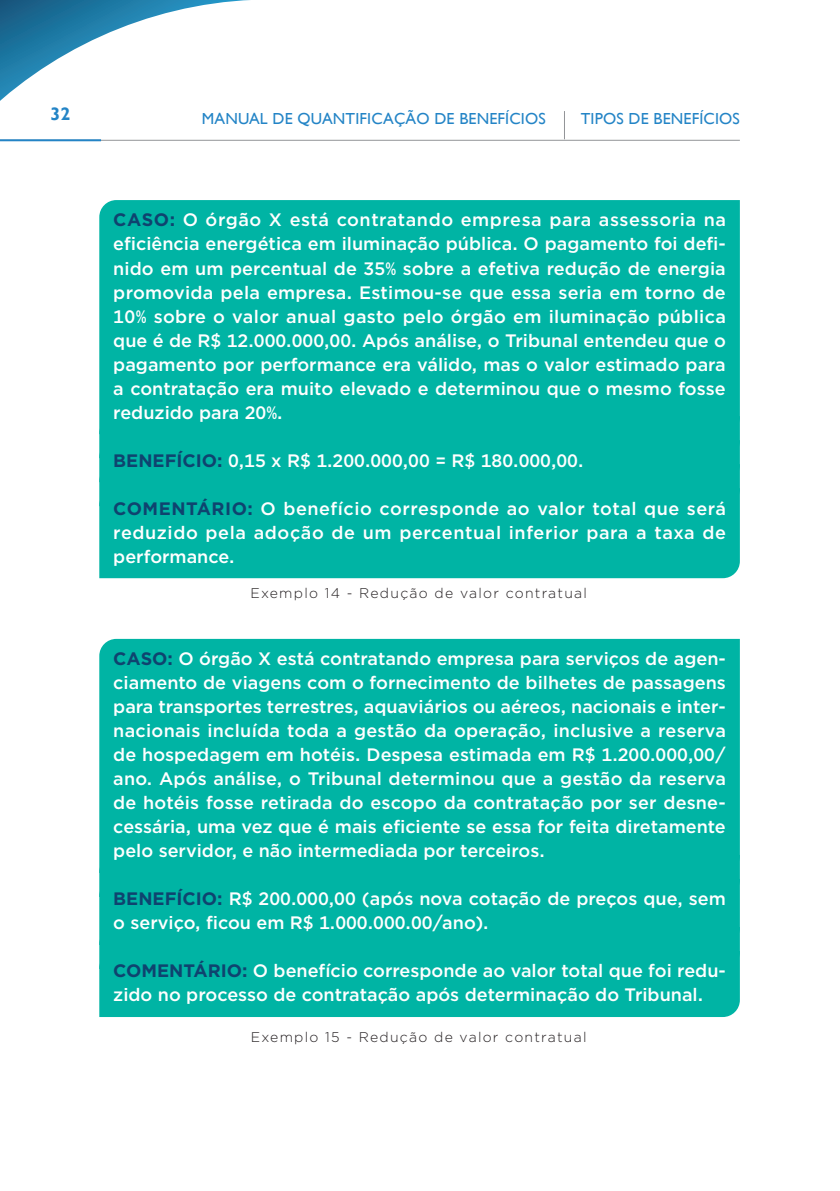
<style>
.page{position:relative;width:840px;height:1191px;background:#fff}
.page>*{position:absolute;margin:0;border:0;box-sizing:border-box;transform-origin:0 0}
.Título_N1_1L{font:500 18px/24px "Gotham";color:#fff;text-align:justify}
.t1{font:700 18px "Gill Sans";color:#2384c6}
.t2{font:16px "Gill Sans";letter-spacing:.01em;color:#2384c6}
.Parágrafo_normal{font:300 14px "Gotham";letter-spacing:.09em;color:#241f21}
.s1{font-weight:700;color:#0f436f}
</style>
<div class="page">
<hr style="left:0;top:140px;width:739px;height:1px;background:#939598">
<svg style="left:564px;top:111px;width:1px;height:28px"></svg>
<svg style="left:707px;top:211px;width:33px;height:794px"></svg>
<svg style="left:0;top:0;width:525px;height:142px"></svg>
<div style="left:278px;top:0;width:312px;height:93px;background:#fff"></div>
<div style="left:99px;top:200px;width:640px;height:216px;background:#00b4a4"></div>
<div style="left:99px;top:416px;width:640px;height:72px;background:#00b4a4"></div>
<div style="left:99px;top:488px;width:640px;height:90px;background:#00b4a4"></div>
<div style="left:99px;top:639px;width:640px;height:216px;background:#00b4a4"></div>
<div style="left:99px;top:855px;width:640px;height:24px;background:#00b4a4"></div>
<div style="left:99px;top:879px;width:640px;height:48px;background:#00b4a4"></div>
<div style="left:99px;top:927px;width:640px;height:24px;background:#00b4a4"></div>
<div style="left:99px;top:951px;width:640px;height:66px;background:#00b4a4"></div>
<p class="t1" style="left:50px;top:103px;width:22px">32</p>
<p class="t2" style="left:202px;top:109px;width:345px">MANUAL DE QUANTIFICAÇÃO DE BENEFÍCIOS</p>
<p class="t2" style="left:580px;top:109px;width:160px">TIPOS DE BENEFÍCIOS</p>
<p class="Título_N1_1L" style="left:113px;top:208px;width:614px"><span class="s1">CASO:</span> O órgão X está contratando empresa para assessoria na eficiência energética em iluminação pública. O pagamento foi defi&shy;nido em um percentual de 35% sobre a efetiva redução de energia promovida pela empresa. Estimou-se que essa seria em torno de 10% sobre o valor anual gasto pelo órgão em iluminação pública que é de R$ 12.000.000,00. Após análise, o Tribunal entendeu que o pagamento por performance era válido, mas o valor estimado para a contratação era muito elevado e determinou que o mesmo fosse reduzido para 20%.</p>
<p class="Título_N1_1L" style="left:113px;top:448px;width:471px"><span class="s1">BENEFÍCIO:</span> 0,15 x R$ 1.200.000,00 = R$ 180.000,00.</p>
<p class="Título_N1_1L" style="left:113px;top:496px;width:614px"><span class="s1">COMENTÁRIO:</span> O benefício corresponde ao valor total que será reduzido pela adoção de um percentual inferior para a taxa de performance.</p>
<p class="Parágrafo_normal" style="left:250px;top:584px;width:338px">Exemplo 14 - Redução de valor contratual</p>
<p class="Título_N1_1L" style="left:113px;top:646px;width:614px"><span class="s1">CASO:</span> O órgão X está contratando empresa para serviços de agen&shy;ciamento de viagens com o fornecimento de bilhetes de passagens para transportes terrestres, aquaviários ou aéreos, nacionais e inter&shy;nacionais incluída toda a gestão da operação, inclusive a reserva de hospedagem em hotéis. Despesa estimada em R$ 1.200.000,00/ ano. Após análise, o Tribunal determinou que a gestão da reserva de hotéis fosse retirada do escopo da contratação por ser desne&shy;cessária, uma vez que é mais eficiente se essa for feita diretamente pelo servidor, e não intermediada por terceiros.</p>
<p class="Título_N1_1L" style="left:113px;top:886px;width:613px"><span class="s1">BENEFÍCIO:</span> R$ 200.000,00 (após nova cotação de preços que, sem o serviço, ficou em R$ 1.000.000.00/ano).</p>
<p class="Título_N1_1L" style="left:113px;top:958px;width:613px"><span class="s1">COMENTÁRIO:</span> O benefício corresponde ao valor total que foi redu&shy;zido no processo de contratação após determinação do Tribunal.</p>
<p class="Parágrafo_normal" style="left:251px;top:1028px;width:337px">Exemplo 15 - Redução de valor contratual</p>
</div>
